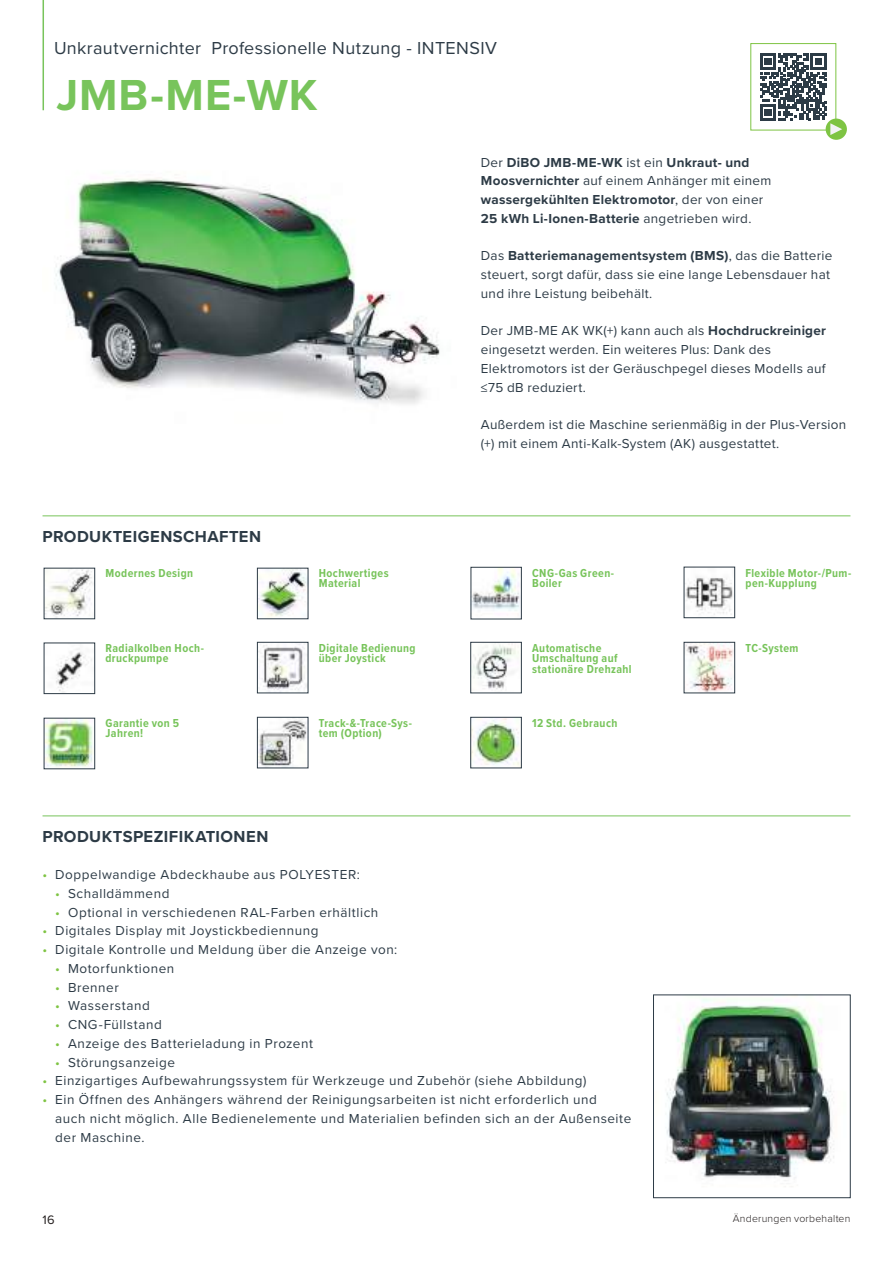
<style>
.page{position:relative;width:893px;height:1263px;background:#fff}
.page>*{position:absolute;margin:0;border:0;box-sizing:border-box;transform-origin:0 0}
.t1{font:700 45px "Proxima Nova";letter-spacing:.02em;color:#78c45b}
.t2{font:18px "Proxima Nova";letter-spacing:.02em;color:#2d3b46}
.t3{font:700 16.5px "Proxima Nova";letter-spacing:.025em;color:#2d3b46}
.t4{font:13.5px/18.8px "Proxima Nova";letter-spacing:.04em;color:#2d3b46}
.t5{font:13.5px/18.8px "Proxima Nova";letter-spacing:.02em;color:#2d3b46}
.t6{font:700 13.5px/18.8px "Proxima Nova";letter-spacing:.02em;color:#2d3b46}
.t7{font:12.75px "Proxima Nova";color:#241f1f}
.t8{font:700 12px/10.5px "Proxima Nova Cond";letter-spacing:.035em;color:#78c45b}
.t9{font:300 10.5px "Proxima Nova";letter-spacing:.02em;color:#241f1f}
.s1{font-weight:400}
.s2{font-weight:700}
.s3{color:#7ec443}
</style>
<div class="page">
<hr style="left:43px;top:516px;width:807px;height:1px;background:#78c45b">
<hr style="left:43px;top:0;width:1px;height:110px;background:#78c45b">
<hr style="left:43px;top:816px;width:807px;height:1px;background:#78c45b">
<div style="left:750px;top:43px;width:86px;height:87px;border:1px solid #7ec443"></div>
<div style="left:826px;top:119px;width:21px;height:21px;background:#7ec443;border-radius:50%"></div>
<svg style="left:760px;top:53px;width:82px;height:82px"></svg>
<img style="left:55px;top:174px;width:385px;height:230px">
<img style="left:46px;top:570px;width:47px;height:47px">
<img style="left:259px;top:719px;width:47px;height:47px">
<div style="left:257px;top:717px;width:51px;height:51px;border:1px solid #2d3b46"></div>
<img style="left:259px;top:570px;width:47px;height:47px">
<img style="left:686px;top:644px;width:47px;height:47px">
<div style="left:684px;top:642px;width:51px;height:51px;border:1px solid #2d3b46"></div>
<img style="left:46px;top:720px;width:47px;height:47px">
<img style="left:56px;top:649px;width:36px;height:43px">
<div style="left:44px;top:643px;width:51px;height:51px;border:1px solid #2d3b46"></div>
<img style="left:472px;top:719px;width:48px;height:47px">
<div style="left:470px;top:717px;width:52px;height:51px;border:1px solid #2d3b46"></div>
<img style="left:259px;top:644px;width:47px;height:46px">
<div style="left:257px;top:642px;width:51px;height:51px;border:1px solid #2d3b46"></div>
<img style="left:472px;top:644px;width:47px;height:45px">
<div style="left:470px;top:642px;width:52px;height:51px;border:1px solid #2d3b46"></div>
<img style="left:686px;top:577px;width:47px;height:38px">
<div style="left:684px;top:567px;width:51px;height:51px;border:1px solid #2d3b46"></div>
<img style="left:666px;top:998px;width:168px;height:189px">
<div style="left:653px;top:995px;width:197px;height:203px;border:1px solid #2d3b46"></div>
<img style="left:473px;top:569px;width:47px;height:42px">
<div style="left:471px;top:567px;width:51px;height:52px;border:1px solid #2d3b46"></div>
<h2 class="t2" style="left:54px;top:40px;width:444px">Unkrautvernichter Professionelle Nutzung - INTENSIV</h2>
<h1 class="t1" style="left:56px;top:72px;width:263px">JMB-ME-WK</h1>
<p class="t6" style="left:481px;top:153px;width:292px"><span class="s1">Der</span> DiBO JMB-ME-WK <span class="s1">ist ein</span> Unkraut- und Moosvernichter <span class="s1">auf einem Anhänger mit einem </span>wassergekühlten Elektromotor<span class="s1">, der von einer </span>25 kWh Li-Ionen-Batterie <span class="s1">angetrieben wird.</span></p>
<p class="t5" style="left:481px;top:247px;width:353px">Das <span class="s2">Batteriemanagementsystem (BMS)</span>, das die Batterie steuert, sorgt dafür, dass sie eine lange Lebensdauer hat und ihre Leistung beibehält.</p>
<p class="t5" style="left:481px;top:322px;width:347px">Der JMB-ME AK WK(+) kann auch als <span class="s2">Hochdruckreiniger </span>eingesetzt werden. Ein weiteres Plus: Dank des Elektromotors ist der Geräuschpegel dieses Modells auf ≤75 dB reduziert.</p>
<p class="t5" style="left:481px;top:415px;width:367px">Außerdem ist die Maschine serienmäßig in der Plus-Version (+) mit einem Anti-Kalk-System (AK) ausgestattet.</p>
<p class="t3" style="left:43px;top:527px;width:220px">PRODUKTEIGENSCHAFTEN</p>
<p class="t8" style="left:106px;top:568px;width:89px">Modernes Design</p>
<p class="t8" style="left:319px;top:568px;width:71px">Hochwertiges<br>Material</p>
<p class="t8" style="left:532px;top:568px;width:83px">CNG-Gas Green-<br>Boiler</p>
<p class="t8" style="left:745px;top:568px;width:107px">Flexible Motor-/Pum&shy;pen-Kupplung</p>
<p class="t8" style="left:106px;top:643px;width:100px">Radialkolben Hoch&shy;druckpumpe</p>
<p class="t8" style="left:319px;top:643px;width:98px">Digitale Bedienung über Joystick</p>
<p class="t8" style="left:532px;top:643px;width:101px">Automatische<br>Umschaltung auf stationäre Drehzahl</p>
<p class="t8" style="left:745px;top:643px;width:55px">TC-System</p>
<p class="t8" style="left:106px;top:718px;width:75px">Garantie von 5<br>Jahren!</p>
<p class="t8" style="left:319px;top:718px;width:95px">Track-&amp;-Trace-Sys&shy;tem (Option)</p>
<p class="t8" style="left:532px;top:718px;width:87px">12 Std. Gebrauch</p>
<p class="t3" style="left:43px;top:827px;width:227px">PRODUKTSPEZIFIKATIONEN</p>
<p class="t4" style="left:43px;top:865px;width:319px"><span class="s3">•</span> Doppelwandige Abdeckhaube aus POLYESTER:</p>
<p class="t4" style="left:55px;top:884px;width:116px"><span class="s3">•</span> Schalldämmend</p>
<p class="t4" style="left:55px;top:903px;width:325px"><span class="s3">•</span> Optional in verschiedenen RAL-Farben erhältlich</p>
<p class="t4" style="left:43px;top:922px;width:278px"><span class="s3">•</span> Digitales Display mit Joystickbediennung</p>
<p class="t4" style="left:43px;top:940px;width:356px"><span class="s3">•</span> Digitale Kontrolle und Meldung über die Anzeige von:</p>
<p class="t4" style="left:55px;top:959px;width:121px"><span class="s3">•</span> Motorfunktionen</p>
<p class="t4" style="left:55px;top:978px;width:65px"><span class="s3">•</span> Brenner</p>
<p class="t4" style="left:55px;top:997px;width:96px"><span class="s3">•</span> Wasserstand</p>
<p class="t4" style="left:55px;top:1015px;width:108px"><span class="s3">•</span> CNG-Füllstand</p>
<p class="t4" style="left:55px;top:1034px;width:259px"><span class="s3">•</span> Anzeige des Batterieladung in Prozent</p>
<p class="t4" style="left:55px;top:1053px;width:121px"><span class="s3">•</span> Störungsanzeige</p>
<p class="t4" style="left:43px;top:1072px;width:545px"><span class="s3">•</span> Einzigartiges Aufbewahrungssystem für Werkzeuge und Zubehör (siehe Abbildung)</p>
<p class="t4" style="left:55px;top:1090px;width:577px;text-indent:-13px"><span class="s3">•</span> Ein Öffnen des Anhängers während der Reinigungsarbeiten ist nicht erforderlich und<br>auch nicht möglich. Alle Bedienelemente und Materialien befinden sich an der Außenseite der Maschine.</p>
<p class="t7" style="left:43px;top:1213px;width:14px">16</p>
<p class="t9" style="left:733px;top:1213px;width:119px">Änderungen vorbehalten</p>
</div>
